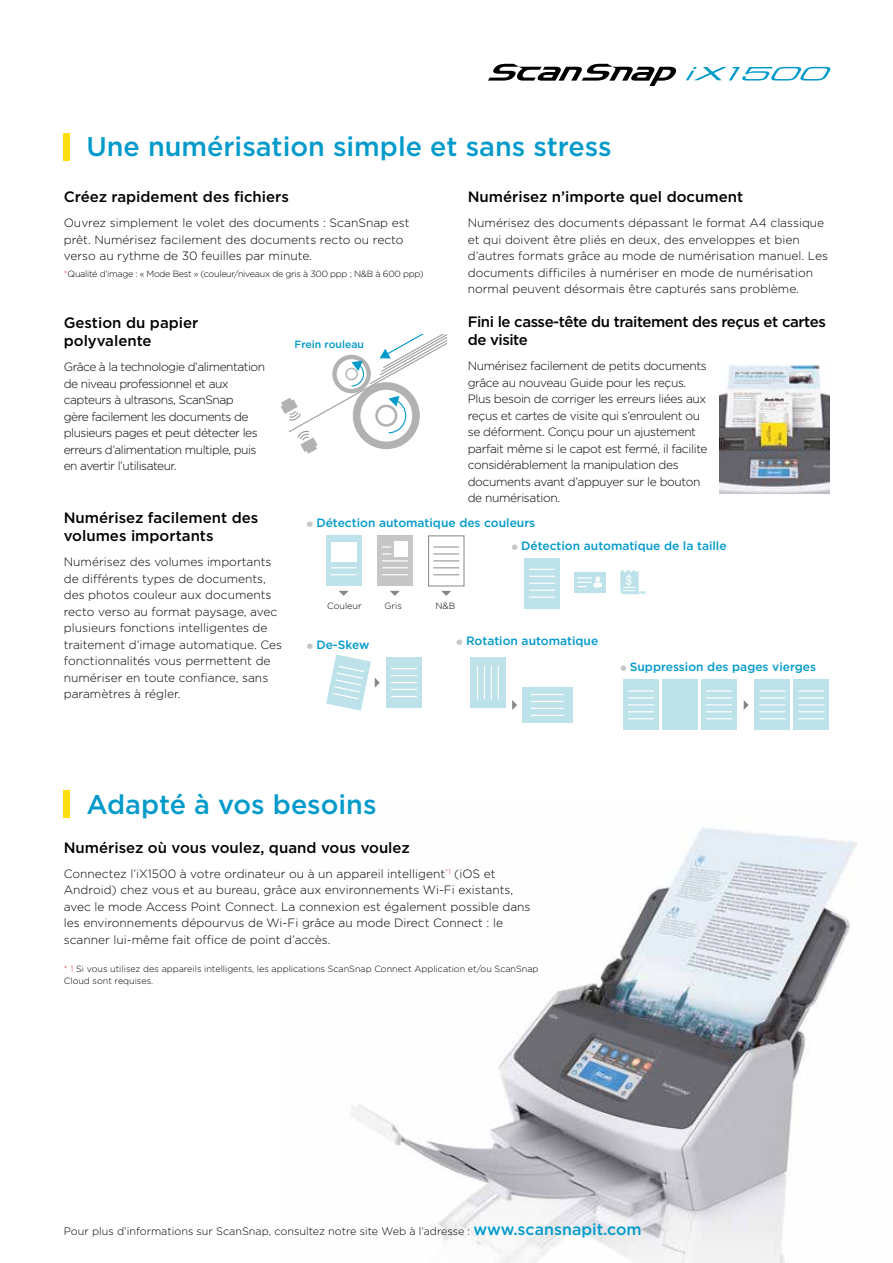
<style>
.page{position:relative;width:893px;height:1263px;background:#fff}
.page>*{position:absolute;margin:0;border:0;box-sizing:border-box;transform-origin:0 0}
.t1{font:500 27px "Gotham";color:#009acb}
.t2{font:500 15px/18px "Gotham";color:#000}
.t3{font:500 15px/18px "Gotham";letter-spacing:-.03em;color:#000}
.t4{font:300 12px/16.5px "Gotham";color:#000}
.t5{font:300 12px/16.5px "Gotham";letter-spacing:-.03em;color:#000}
.t6{font:300 12px/16.5px "Gotham";letter-spacing:-.04em;color:#000}
.t7{font:500 12px "Gotham";color:#009acb}
.t8{font:300 10.8px "Gotham";color:#000}
.t9{font:500 10.5px "Gotham";color:#009acb}
.t10{font:300 9px/12px "Gotham";color:#000}
.t11{font:300 9px "Gotham";letter-spacing:-.03em;color:#000}
.s1{color:#e24438}
.s2{font-size:19.2px;color:#c6c6c6}
.s3{font-weight:500;font-size:16.05px;color:#009acb}
</style>
<div class="page">
<img style="left:351px;top:826px;width:506px;height:437px">
<svg style="left:488px;top:64px;width:188px;height:22px"></svg>
<svg style="left:686px;top:67px;width:145px;height:14px"></svg>
<div style="left:64px;top:133px;width:6px;height:27px;background:#ffde14"></div>
<svg style="left:281px;top:335px;width:166px;height:119px"></svg>
<img style="left:719px;top:364px;width:110px;height:130px">
<div style="left:326px;top:536px;width:35px;height:50px;background:#bee2e9"></div>
<div style="left:377px;top:536px;width:36px;height:50px;background:#c6c6c6"></div>
<div style="left:395px;top:541px;width:13px;height:15px;background:#fff"></div>
<svg style="left:339px;top:591px;width:10px;height:5px"></svg>
<svg style="left:390px;top:591px;width:10px;height:5px"></svg>
<svg style="left:441px;top:591px;width:10px;height:5px"></svg>
<div style="left:524px;top:558px;width:36px;height:50px;background:#bee2e9"></div>
<svg style="left:530px;top:569px;width:25px;height:1px"></svg>
<svg style="left:530px;top:576px;width:25px;height:1px"></svg>
<svg style="left:530px;top:583px;width:25px;height:1px"></svg>
<svg style="left:530px;top:590px;width:25px;height:1px"></svg>
<hr style="left:530px;top:596px;width:25px;height:2px;background:#fff">
<div style="left:574px;top:572px;width:31px;height:21px;background:#bee2e9"></div>
<svg style="left:578px;top:577px;width:24px;height:10px"></svg>
<svg style="left:620px;top:570px;width:26px;height:24px"></svg>
<div style="left:331px;top:543px;width:26px;height:19px;background:#fff"></div>
<div style="left:428px;top:536px;width:36px;height:50px;background:#fff;border:1px solid #878787"></div>
<hr style="left:434px;top:546px;width:25px;height:2px;background:#9d9d9c">
<svg style="left:434px;top:553px;width:25px;height:1px"></svg>
<svg style="left:434px;top:560px;width:25px;height:1px"></svg>
<svg style="left:434px;top:567px;width:25px;height:1px"></svg>
<svg style="left:434px;top:574px;width:25px;height:1px"></svg>
<svg style="left:331px;top:567px;width:25px;height:1px"></svg>
<svg style="left:331px;top:574px;width:25px;height:1px"></svg>
<svg style="left:382px;top:546px;width:9px;height:8px"></svg>
<svg style="left:382px;top:560px;width:25px;height:1px"></svg>
<svg style="left:382px;top:567px;width:25px;height:1px"></svg>
<svg style="left:382px;top:574px;width:25px;height:1px"></svg>
<div style="left:386px;top:657px;width:36px;height:51px;background:#bee2e9"></div>
<svg style="left:391px;top:668px;width:26px;height:1px"></svg>
<svg style="left:391px;top:675px;width:26px;height:1px"></svg>
<svg style="left:391px;top:682px;width:26px;height:1px"></svg>
<svg style="left:391px;top:689px;width:26px;height:1px"></svg>
<svg style="left:391px;top:696px;width:26px;height:1px"></svg>
<svg style="left:326px;top:654px;width:54px;height:57px"></svg>
<svg style="left:512px;top:700px;width:5px;height:10px"></svg>
<svg style="left:744px;top:700px;width:5px;height:10px"></svg>
<div style="left:470px;top:657px;width:36px;height:51px;background:#bee2e9"></div>
<hr style="left:498px;top:666px;width:1px;height:33px;background:#fff">
<hr style="left:491px;top:666px;width:1px;height:33px;background:#fff">
<hr style="left:484px;top:666px;width:1px;height:33px;background:#fff">
<hr style="left:477px;top:666px;width:1px;height:33px;background:#fff">
<div style="left:623px;top:680px;width:36px;height:50px;background:#bee2e9"></div>
<hr style="left:628px;top:690px;width:25px;height:2px;background:#fff">
<svg style="left:628px;top:697px;width:25px;height:1px"></svg>
<svg style="left:628px;top:704px;width:25px;height:1px"></svg>
<svg style="left:628px;top:711px;width:25px;height:1px"></svg>
<svg style="left:628px;top:718px;width:25px;height:1px"></svg>
<div style="left:662px;top:680px;width:36px;height:50px;background:#bee2e9"></div>
<div style="left:701px;top:680px;width:36px;height:50px;background:#bee2e9"></div>
<hr style="left:707px;top:690px;width:25px;height:2px;background:#fff">
<svg style="left:707px;top:697px;width:25px;height:1px"></svg>
<svg style="left:707px;top:704px;width:25px;height:1px"></svg>
<svg style="left:707px;top:711px;width:25px;height:1px"></svg>
<svg style="left:707px;top:718px;width:25px;height:1px"></svg>
<div style="left:755px;top:680px;width:35px;height:50px;background:#bee2e9"></div>
<hr style="left:760px;top:690px;width:25px;height:2px;background:#fff">
<svg style="left:760px;top:697px;width:25px;height:1px"></svg>
<svg style="left:760px;top:704px;width:25px;height:1px"></svg>
<svg style="left:760px;top:711px;width:25px;height:1px"></svg>
<svg style="left:760px;top:718px;width:25px;height:1px"></svg>
<div style="left:794px;top:680px;width:35px;height:50px;background:#bee2e9"></div>
<hr style="left:799px;top:690px;width:25px;height:2px;background:#fff">
<svg style="left:799px;top:697px;width:25px;height:1px"></svg>
<svg style="left:799px;top:704px;width:25px;height:1px"></svg>
<svg style="left:799px;top:711px;width:25px;height:1px"></svg>
<svg style="left:799px;top:718px;width:25px;height:1px"></svg>
<div style="left:522px;top:687px;width:50px;height:36px;background:#bee2e9"></div>
<hr style="left:531px;top:715px;width:33px;height:1px;background:#fff">
<hr style="left:531px;top:708px;width:33px;height:1px;background:#fff">
<hr style="left:531px;top:701px;width:33px;height:1px;background:#fff">
<hr style="left:531px;top:694px;width:33px;height:1px;background:#fff">
<div style="left:64px;top:790px;width:6px;height:28px;background:#ffde14"></div>
<h1 class="t1" style="left:86px;top:129px;width:527px">Une numérisation simple et sans stress</h1>
<p class="t2" style="left:64px;top:188px;width:227px">Créez rapidement des fichiers</p>
<p class="t4" style="left:64px;top:214px;width:347px">Ouvrez simplement le volet des documents : ScanSnap est prêt. Numérisez facilement des documents recto ou recto verso au rythme de 30 feuilles par minute.</p>
<p class="t11" style="left:64px;top:268px;width:361px"><span class="s1">*</span>Qualité d’image : « Mode Best » (couleur/niveaux de gris à 300 ppp ; N&amp;B à 600 ppp)</p>
<p class="t2" style="left:468px;top:188px;width:277px">Numérisez n’importe quel document</p>
<p class="t4" style="left:468px;top:214px;width:362px">Numérisez des documents dépassant le format A4 classique et qui doivent être pliés en deux, des enveloppes et bien d’autres formats grâce au mode de numérisation manuel. Les documents difficiles à numériser en mode de numérisation normal peuvent désormais être capturés sans problème.</p>
<p class="t2" style="left:64px;top:314px;width:136px">Gestion du papier polyvalente</p>
<p class="t6" style="left:64px;top:358px;width:203px">Grâce à la technologie d’alimentation de niveau professionnel et aux capteurs à ultrasons, ScanSnap<br>gère facilement les documents de plusieurs pages et peut détecter les erreurs d’alimentation multiple, puis en avertir l’utilisateur.</p>
<p class="t2" style="left:64px;top:509px;width:196px">Numérisez facilement des volumes importants</p>
<p class="t4" style="left:64px;top:554px;width:220px">Numérisez des volumes importants de différents types de documents, des photos couleur aux documents recto verso au format paysage, avec plusieurs fonctions intelligentes de traitement d’image automatique. Ces fonctionnalités vous permettent de numériser en toute confiance, sans paramètres à régler.</p>
<p class="t9" style="left:294px;top:338px;width:71px">Frein rouleau</p>
<p class="t3" style="left:468px;top:313px;width:360px">Fini le casse-tête du traitement des reçus et cartes de visite</p>
<p class="t5" style="left:468px;top:358px;width:241px">Numérisez facilement de petits documents grâce au nouveau Guide pour les reçus.<br>Plus besoin de corriger les erreurs liées aux reçus et cartes de visite qui s’enroulent ou se déforment. Conçu pour un ajustement parfait même si le capot est fermé, il facilite considérablement la manipulation des documents avant d’appuyer sur le bouton de numérisation.</p>
<p class="t7" style="left:305px;top:515px;width:232px"><span class="s2">•</span>Détection automatique des couleurs</p>
<p class="t7" style="left:510px;top:537px;width:218px"><span class="s2">•</span>Détection automatique de la taille</p>
<p class="t10" style="left:327px;top:599px;width:36px">Couleur</p>
<p class="t10" style="left:385px;top:599px;width:19px">Gris</p>
<p class="t10" style="left:435px;top:599px;width:21px">N&amp;B</p>
<p class="t7" style="left:305px;top:636px;width:66px"><span class="s2">•</span>De-Skew</p>
<p class="t7" style="left:455px;top:633px;width:145px"><span class="s2">•</span>Rotation automatique</p>
<p class="t7" style="left:619px;top:659px;width:199px"><span class="s2">•</span>Suppression des pages vierges</p>
<h1 class="t1" style="left:86px;top:786px;width:292px">Adapté à vos besoins</h1>
<p class="t2" style="left:64px;top:838px;width:348px">Numérisez où vous voulez, quand vous voulez</p>
<p class="t4" style="left:64px;top:865px;width:468px">Connectez l’iX1500 à votre ordinateur ou à un appareil intelligent<sup>*1</sup> (iOS et Android) chez vous et au bureau, grâce aux environnements Wi-Fi existants, avec le mode Access Point Connect. La connexion est également possible dans les environnements dépourvus de Wi-Fi grâce au mode Direct Connect : le scanner lui-même fait office de point d’accès.</p>
<p class="t10" style="left:64px;top:963px;width:476px"><span class="s1">* 1</span> Si vous utilisez des appareils intelligents, les applications ScanSnap Connect Application et/ou ScanSnap<br>Cloud sont requises.</p>
<p class="t8" style="left:64px;top:1225px;width:580px">Pour plus d’informations sur ScanSnap, consultez notre site Web à l’adresse : <span class="s3">www.scansnapit.com</span></p>
</div>
